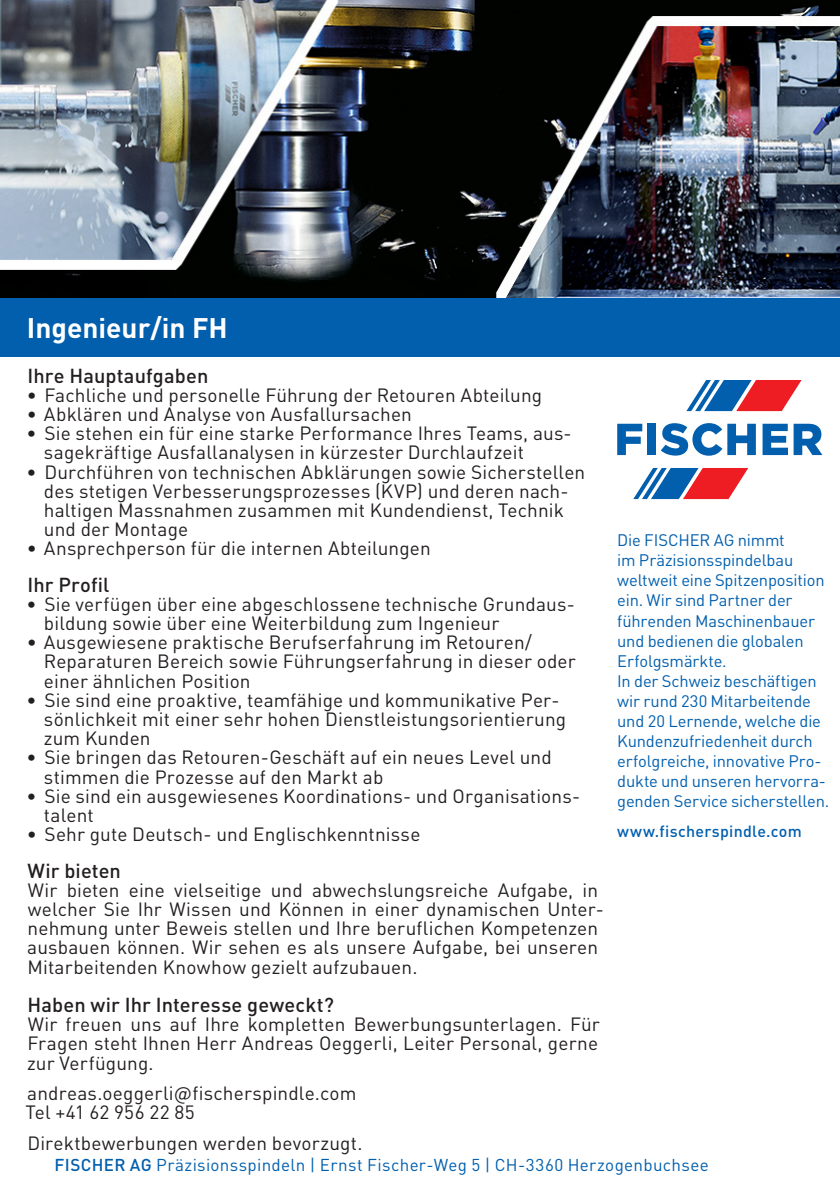
<style>
.page{position:relative;width:840px;height:1191px;background:#fff}
.page>*{position:absolute;margin:0;border:0;box-sizing:border-box;transform-origin:0 0}
.Stelle{font:700 28px "DIN Pro";color:#fff}
.gt{font:500 20px "DIN Pro";letter-spacing:.005em;color:#231f20}
.gt-2{font:19px/19.2px "DIN Pro";letter-spacing:.01em;color:#231f20}
.t1{font:17px "DIN Pro";letter-spacing:.02em;color:#015fae}
.Fliesstext{font:16.4px/20px "DIN Pro";letter-spacing:-.01em;color:#015fae}
.Fliesstext-2{font:500 16px "DIN Pro";letter-spacing:.015em;color:#015fae}
.s1{font-weight:500}
</style>
<div class="page">
<div style="left:0;top:298px;width:839px;height:59px;background:#015fae"></div>
<img style="left:0;top:0;width:839px;height:298px">
<svg style="left:617px;top:424px;width:25px;height:31px"></svg>
<div style="left:647px;top:424px;width:9px;height:31px;background:#015fae"></div>
<svg style="left:661px;top:423px;width:94px;height:33px"></svg>
<svg style="left:762px;top:424px;width:25px;height:31px"></svg>
<svg style="left:793px;top:424px;width:29px;height:31px"></svg>
<svg style="left:686px;top:380px;width:115px;height:31px"></svg>
<svg style="left:633px;top:468px;width:114px;height:31px"></svg>
<p class="Stelle" style="left:27px;top:305px;width:202px">Ingenieur/in FH</p>
<p class="gt" style="left:27px;top:359px;width:182px">Ihre Hauptaufgaben</p>
<p class="gt-2" style="left:27px;top:383px;width:516px">• Fachliche und personelle Führung der Retouren Abteilung</p>
<p class="gt-2" style="left:27px;top:402px;width:386px">• Abklären und Analyse von Ausfallursachen</p>
<p class="gt-2" style="left:44px;top:422px;width:529px;text-indent:-18px">• Sie stehen ein für eine starke Performance Ihres Teams, aus&shy;sagekräftige Ausfallanalysen in kürzester Durchlaufzeit</p>
<p class="gt-2" style="left:44px;top:460px;width:542px;text-indent:-18px">• Durchführen von technischen Abklärungen sowie Sicherstellen des stetigen Verbesserungsprozesses (KVP) und deren nach&shy;haltigen Massnahmen zusammen mit Kundendienst, Technik und der Montage</p>
<p class="gt-2" style="left:27px;top:537px;width:405px">• Ansprechperson für die internen Abteilungen</p>
<p class="gt" style="left:27px;top:568px;width:83px">Ihr Profil</p>
<p class="gt-2" style="left:44px;top:592px;width:532px;text-indent:-18px">• Sie verfügen über eine abgeschlossene technische Grundaus&shy;bildung sowie über eine Weiterbildung zum Ingenieur</p>
<p class="gt-2" style="left:44px;top:631px;width:533px;text-indent:-17px">• Ausgewiesene praktische Berufserfahrung im Retouren/<br>Reparaturen Bereich sowie Führungserfahrung in dieser oder einer ähnlichen Position</p>
<p class="gt-2" style="left:44px;top:688px;width:523px;text-indent:-18px">• Sie sind eine proaktive, teamfähige und kommunikative Per&shy;sönlichkeit mit einer sehr hohen Dienstleistungsorientierung zum Kunden</p>
<p class="gt-2" style="left:44px;top:746px;width:509px;text-indent:-18px">• Sie bringen das Retouren-Geschäft auf ein neues Level und stimmen die Prozesse auf den Markt ab</p>
<p class="gt-2" style="left:44px;top:784px;width:537px;text-indent:-18px">• Sie sind ein ausgewiesenes Koordinations- und Organisations&shy;talent</p>
<p class="gt-2" style="left:27px;top:823px;width:395px">• Sehr gute Deutsch- und Englischkenntnisse</p>
<p class="gt" style="left:27px;top:854px;width:95px">Wir bieten</p>
<p class="gt-2" style="left:27px;top:878px;width:578px">Wir bieten eine vielseitige und abwechslungsreiche Aufgabe, in welcher Sie Ihr Wissen und Können in einer dynamischen Unter&shy;nehmung unter Beweis stellen und Ihre beruflichen Kompetenzen ausbauen können. Wir sehen es als unsere Aufgabe, bei unseren Mitarbeitenden Knowhow gezielt aufzubauen.</p>
<p class="gt" style="left:27px;top:988px;width:308px">Haben wir Ihr Interesse geweckt?</p>
<p class="gt-2" style="left:27px;top:1012px;width:574px;text-align:justify">Wir freuen uns auf Ihre kompletten Bewerbungsunterlagen. Für Fragen steht Ihnen Herr Andreas Oeggerli, Leiter Personal, gerne zur Verfügung.</p>
<p class="gt-2" style="left:27px;top:1081px;width:330px">andreas.oeggerli@fischerspindle.com</p>
<p class="gt-2" style="left:26px;top:1101px;width:171px">Tel +41 62 956 22 85</p>
<p class="gt-2" style="left:27px;top:1131px;width:336px">Direktbewerbungen werden bevorzugt.</p>
<p class="Fliesstext" style="left:617px;top:529px;width:213px">Die FISCHER AG nimmt<br>im Präzisionsspindelbau weltweit eine Spitzenposition ein. Wir sind Partner der führenden Maschinenbauer und bedienen die globalen<br>Erfolgsmärkte.<br>In der Schweiz beschäftigen wir rund 230 Mitarbeitende und 20 Lernende, welche die<br>Kundenzufriedenheit durch erfolgreiche, innovative Pro&shy;dukte und unseren hervorra&shy;genden Service sicherstellen.</p>
<p class="Fliesstext-2" style="left:617px;top:818px;width:186px">www.fischerspindle.com</p>
<p class="t1" style="left:54px;top:1151px;width:655px"><span class="s1">FISCHER AG</span> Präzisionsspindeln | Ernst Fischer-Weg 5 | CH-3360 Herzogenbuchsee</p>
</div>
